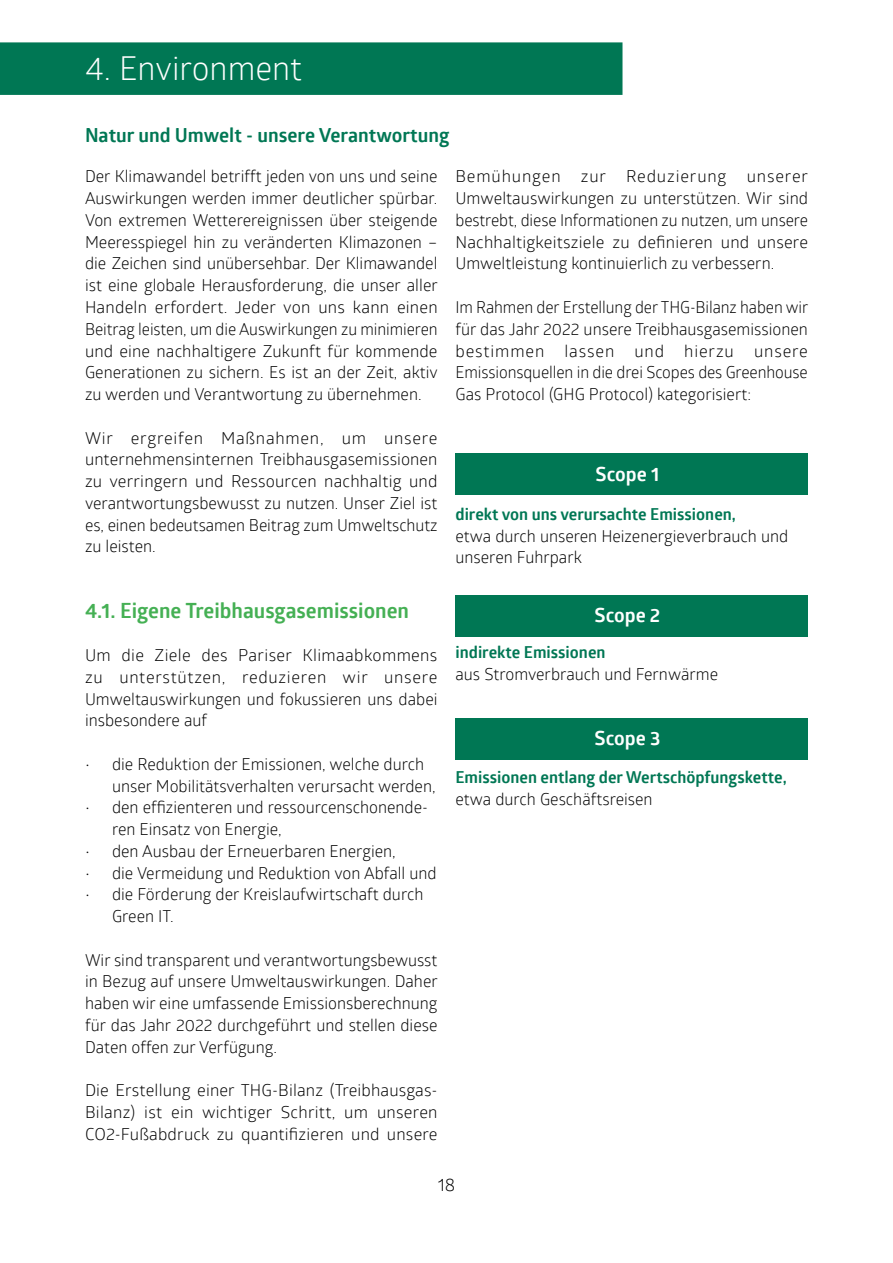
<style>
.page{position:relative;width:893px;height:1263px;background:#fff}
.page>*{position:absolute;margin:0;border:0;box-sizing:border-box;transform-origin:0 0}
.t1{font:33px "Glober MB Book";color:#fff}
.t2{font:21px "Glober MB Bold";color:#45b054}
.t3{font:19.5px "Glober MB Bold";color:#007754}
.t4{font:19.5px "Glober MB Bold";color:#fff}
.t5{font:18px "Glober MB Book";color:#000}
.t6{font:16.5px/21.8px "Glober MB Book";color:#000;text-align:justify}
.t7{font:16.5px "Glober MB Bold";color:#007754}
</style>
<div class="page">
<div style="left:0;top:42px;width:622px;height:53px;background:#007754"></div>
<div style="left:455px;top:453px;width:353px;height:42px;background:#007754"></div>
<div style="left:455px;top:718px;width:353px;height:42px;background:#007754"></div>
<div style="left:455px;top:595px;width:353px;height:42px;background:#007754"></div>
<h1 class="t1" style="left:85px;top:45px;width:218px">4. Environment</h1>
<p class="t3" style="left:85px;top:122px;width:366px">Natur und Umwelt - unsere Verantwortung</p>
<p class="t6" style="left:85px;top:165px;width:354px">Der Klimawandel betrifft jeden von uns und seine Auswirkungen werden immer deutlicher spürbar.<br>Von extremen Wetterereignissen über steigende Meeresspiegel hin zu veränderten Klimazonen – die Zeichen sind unübersehbar. Der Klimawandel ist eine globale Herausforderung, die unser aller Handeln erfordert. Jeder von uns kann einen Beitrag leisten, um die Auswirkungen zu minimieren und eine nachhaltigere Zukunft für kommende Generationen zu sichern. Es ist an der Zeit, aktiv zu werden und Verantwortung zu übernehmen.</p>
<p class="t6" style="left:85px;top:426px;width:354px">Wir ergreifen Maßnahmen, um unsere unternehmensinternen Treibhausgasemissionen zu verringern und Ressourcen nachhaltig und verantwortungsbewusst zu nutzen. Unser Ziel ist es, einen bedeutsamen Beitrag zum Umweltschutz zu leisten.</p>
<p class="t2" style="left:85px;top:595px;width:325px">4.1. Eigene Treibhausgasemissionen</p>
<p class="t6" style="left:85px;top:643px;width:354px">Um die Ziele des Pariser Klimaabkommens zu unterstützen, reduzieren wir unsere Umweltauswirkungen und fokussieren uns dabei insbesondere auf</p>
<p class="t6" style="left:112px;top:752px;width:325px;text-indent:-27px">• die Reduktion der Emissionen, welche durch unser Mobilitätsverhalten verursacht werden,</p>
<p class="t6" style="left:112px;top:796px;width:317px;text-indent:-27px">• den effizienteren und ressourcenschonende&shy;ren Einsatz von Energie,</p>
<p class="t6" style="left:85px;top:839px;width:312px">• den Ausbau der Erneuerbaren Energien,</p>
<p class="t6" style="left:85px;top:861px;width:353px">• die Vermeidung und Reduktion von Abfall und</p>
<p class="t6" style="left:112px;top:883px;width:313px;text-indent:-27px">• die Förderung der Kreislaufwirtschaft durch<br>Green IT.</p>
<p class="t6" style="left:85px;top:948px;width:354px">Wir sind transparent und verantwortungsbewusst in Bezug auf unsere Umweltauswirkungen. Daher haben wir eine umfassende Emissionsberechnung für das Jahr 2022 durchgeführt und stellen diese Daten offen zur Verfügung.</p>
<p class="t6" style="left:85px;top:1078px;width:354px">Die Erstellung einer THG-Bilanz (Treibhausgas-Bilanz) ist ein wichtiger Schritt, um unseren CO2-Fußabdruck zu quantifizieren und unsere</p>
<p class="t6" style="left:455px;top:165px;width:354px">Bemühungen zur Reduzierung unserer Umweltauswirkungen zu unterstützen. Wir sind bestrebt, diese Informationen zu nutzen, um unsere Nachhaltigkeitsziele zu definieren und unsere Umweltleistung kontinuierlich zu verbessern.</p>
<p class="t6" style="left:455px;top:295px;width:354px">Im Rahmen der Erstellung der THG-Bilanz haben wir für das Jahr 2022 unsere Treibhausgasemissionen bestimmen lassen und hierzu unsere Emissionsquellen in die drei Scopes des Greenhouse Gas Protocol (GHG Protocol) kategorisiert:</p>
<p class="t4" style="left:596px;top:460px;width:65px">Scope 1</p>
<p class="t7" style="left:455px;top:502px;width:282px">direkt von uns verursachte Emissionen,</p>
<p class="t6" style="left:455px;top:524px;width:334px">etwa durch unseren Heizenergieverbrauch und unseren Fuhrpark</p>
<p class="t4" style="left:594px;top:602px;width:67px">Scope 2</p>
<p class="t7" style="left:455px;top:641px;width:152px">indirekte Emissionen</p>
<p class="t6" style="left:455px;top:662px;width:264px">aus Stromverbrauch und Fernwärme</p>
<p class="t4" style="left:595px;top:725px;width:67px">Scope 3</p>
<p class="t7" style="left:455px;top:766px;width:333px">Emissionen entlang der Wertschöpfungskette,</p>
<p class="t6" style="left:455px;top:787px;width:199px">etwa durch Geschäftsreisen</p>
<p class="t5" style="left:438px;top:1172px;width:19px">18</p>
</div>
